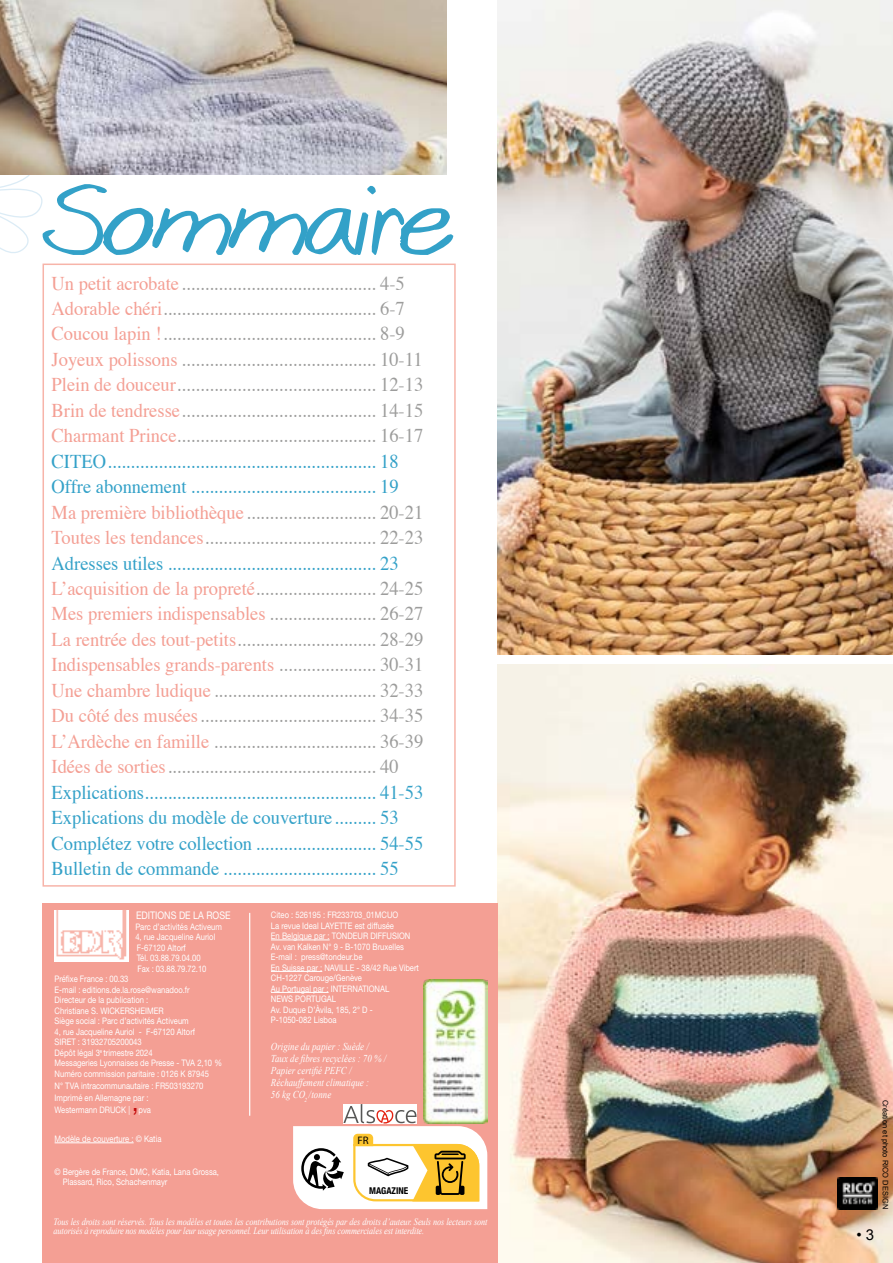
<style>
.page{position:relative;width:893px;height:1263px;background:#fff}
.page>*{position:absolute;margin:0;border:0;box-sizing:border-box;transform-origin:0 0}
.t1{font:96px "Goobascript";letter-spacing:-.04em;color:#33a1c8}
.t2{font:27px "Helvetica Neue LT Std";color:#c40d0e;scale:.85 1}
.t3{font:19.5px "Times";color:#9d9d9c;scale:.95 1}
.t4{font:19.5px "Times";color:#33a1c8;scale:.95 1}
.t5{font:19.5px "Times";color:#f49f94;scale:.95 1}
.t6{font:700 10.95px "Flama Condensed";color:#000}
.t7{font:italic 10.5px/12px "Times New Roman";color:#fff;scale:.85 1}
.t8{font:10.5px "Helvetica Neue LT Std";color:#fff;scale:.85 1}
.t9{font:italic 9.75px/9.8px "Times New Roman";letter-spacing:-.01em;color:#fff;scale:.85 1}
.t10{font:700 condensed 9.3px "Helvetica Neue";color:#000}
.t11{font:9px/10.5px "Helvetica Neue LT Std";color:#fff;scale:.85 1}
.t12{font:7.5px "Arial";color:#000}
.s1{color:#f49f94}
.s2{color:#9d9d9c}
</style>
<div class="page">
<svg style="left:0;top:174px;width:54px;height:122px"></svg>
<img style="left:497px;top:0;width:396px;height:654px">
<img style="left:497px;top:665px;width:396px;height:598px">
<div style="left:42px;top:904px;width:455px;height:359px;background:#f49f94"></div>
<hr style="left:271px;top:940px;width:59px;height:1px;background:#fff">
<hr style="left:271px;top:971px;width:51px;height:1px;background:#fff">
<hr style="left:271px;top:992px;width:58px;height:1px;background:#fff">
<div style="left:55px;top:911px;width:74px;height:51px;background:linear-gradient(to bottom,#fff,#fff)"></div>
<img style="left:54px;top:910px;width:72px;height:52px">
<hr style="left:249px;top:913px;width:1px;height:203px;background:#fff">
<div style="left:43px;top:264px;width:413px;height:623px;border:2px solid #f7b4a9"></div>
<hr style="left:55px;top:1142px;width:79px;height:1px;background:#fff">
<img style="left:0;top:0;width:446px;height:174px">
<img style="left:423px;top:979px;width:64px;height:125px">
<svg style="left:293px;top:1104px;width:194px;height:105px"></svg>
<img style="left:837px;top:1177px;width:41px;height:32px">
<p class="t1" style="left:43px;top:168px;width:412px">Sommaire</p>
<p class="t3" style="left:52px;top:265px;width:373px"><span class="s1">Un petit acrobate</span> .......................................... 4-5</p>
<p class="t3" style="left:52px;top:290px;width:373px"><span class="s1">Adorable chéri</span>.............................................. 6-7</p>
<p class="t3" style="left:52px;top:316px;width:373px"><span class="s1">Coucou lapin !</span>.............................................. 8-9</p>
<p class="t3" style="left:52px;top:341px;width:392px"><span class="s1">Joyeux polissons</span> .......................................... 10-11</p>
<p class="t3" style="left:52px;top:367px;width:393px"><span class="s1">Plein de douceur</span>........................................... 12-13</p>
<p class="t3" style="left:52px;top:392px;width:393px"><span class="s1">Brin de tendresse</span>.......................................... 14-15</p>
<p class="t3" style="left:52px;top:417px;width:393px"><span class="s1">Charmant Prince</span>........................................... 16-17</p>
<p class="t4" style="left:52px;top:443px;width:367px">CITEO.......................................................... 18</p>
<p class="t4" style="left:52px;top:468px;width:367px">Offre abonnement ........................................ 19</p>
<p class="t3" style="left:52px;top:494px;width:393px"><span class="s1">Ma première bibliothèque</span> ............................ 20-21</p>
<p class="t3" style="left:52px;top:519px;width:393px"><span class="s1">Toutes les tendances</span>..................................... 22-23</p>
<p class="t4" style="left:52px;top:545px;width:367px">Adresses utiles ............................................. 23</p>
<p class="t3" style="left:52px;top:570px;width:393px"><span class="s1">L’acquisition de la propreté</span>.......................... 24-25</p>
<p class="t3" style="left:52px;top:596px;width:393px"><span class="s1">Mes premiers indispensables</span> ....................... 26-27</p>
<p class="t3" style="left:52px;top:621px;width:393px"><span class="s1">La rentrée des tout-petits</span>.............................. 28-29</p>
<p class="t5" style="left:52px;top:647px;width:393px">Indispensables grands-parents <span class="s2">..................... 30-31</span></p>
<p class="t3" style="left:52px;top:672px;width:393px"><span class="s1">Une chambre ludique</span> ................................... 32-33</p>
<p class="t3" style="left:52px;top:697px;width:393px"><span class="s1">Du côté des musées</span>...................................... 34-35</p>
<p class="t3" style="left:52px;top:723px;width:393px"><span class="s1">L’Ardèche en famille</span> ................................... 36-39</p>
<p class="t3" style="left:52px;top:748px;width:367px"><span class="s1">Idées de sorties</span>............................................. 40</p>
<p class="t4" style="left:52px;top:774px;width:393px">Explications.................................................. 41-53</p>
<p class="t4" style="left:52px;top:799px;width:367px">Explications du modèle de couverture......... 53</p>
<p class="t4" style="left:52px;top:825px;width:393px">Complétez votre collection .......................... 54-55</p>
<p class="t4" style="left:52px;top:850px;width:367px">Bulletin de commande ................................. 55</p>
<p class="t8" style="left:136px;top:909px;width:113px">EDITIONS DE LA ROSE</p>
<p class="t11" style="left:135px;top:921px;width:103px">Parc d’activités Activeum</p>
<p class="t11" style="left:135px;top:931px;width:96px">4, rue Jacqueline Auriol<br>F-67120 Altorf</p>
<p class="t11" style="left:137px;top:952px;width:77px">Tél. 03.88.79.04.00</p>
<p class="t11" style="left:137px;top:963px;width:83px">Fax : 03.88.79.72.10</p>
<p class="t11" style="left:55px;top:973px;width:88px">Préfixe France : 00.33</p>
<p class="t11" style="left:55px;top:984px;width:161px">E-mail : editions.de.la.rose@wanadoo.fr</p>
<p class="t11" style="left:55px;top:994px;width:130px">Directeur de la publication :<br>Christiane S. WICKERSHEIMER</p>
<p class="t11" style="left:55px;top:1015px;width:159px">Siège social : Parc d’activités Activeum</p>
<p class="t11" style="left:55px;top:1026px;width:167px">4, rue Jacqueline Auriol - F-67120 Altorf</p>
<p class="t11" style="left:55px;top:1036px;width:104px">SIRET : 31932705200043</p>
<p class="t11" style="left:55px;top:1047px;width:117px">Dépôt légal 3<sup>e</sup> trimestre 2024</p>
<p class="t11" style="left:55px;top:1057px;width:198px">Messageries Lyonnaises de Presse - TVA 2,10 %</p>
<p class="t11" style="left:55px;top:1068px;width:183px">Numéro commission paritaire : 0126 K 87945</p>
<p class="t11" style="left:55px;top:1080px;width:177px">N° TVA intracommunautaire : FR503193270</p>
<p class="t11" style="left:55px;top:1092px;width:112px">Imprimé en Allemagne par :</p>
<p class="t11" style="left:55px;top:1104px;width:90px">Westermann DRUCK |</p>
<p class="t2" style="left:132px;top:1085px;width:9px">,</p>
<p class="t11" style="left:139px;top:1104px;width:16px">pva</p>
<p class="t11" style="left:55px;top:1133px;width:127px">Modèle de couverture : © Katia</p>
<p class="t11" style="left:63px;top:1166px;width:185px;text-indent:-8px">© Bergère de France, DMC, Katia, Lana Grossa,<br>Plassard, Rico, Schachenmayr</p>
<p class="t11" style="left:271px;top:909px;width:151px">Citeo : 526195 : FR233703_01MCUO</p>
<p class="t11" style="left:271px;top:920px;width:146px">La revue Ideal LAYETTE est diffusée</p>
<p class="t11" style="left:271px;top:930px;width:166px">En Belgique par : TONDEUR DIFFUSION</p>
<p class="t11" style="left:271px;top:941px;width:158px">Av. van Kalken N° 9 - B-1070 Bruxelles</p>
<p class="t11" style="left:271px;top:951px;width:109px">E-mail : press@tondeur.be</p>
<p class="t11" style="left:271px;top:962px;width:176px">En Suisse par : NAVILLE - 38/42 Rue Vibert</p>
<p class="t11" style="left:271px;top:972px;width:109px">CH-1227 Carouge/Genève</p>
<p class="t11" style="left:271px;top:983px;width:141px">Au Portugal par : INTERNATIONAL<br>NEWS PORTUGAL<br>Av. Duque D’Àvila, 185, 2° D -<br>P-1050-082 Lisboa</p>
<p class="t7" style="left:271px;top:1040px;width:137px">Origine du papier : Suède /<br>Taux de fibres recyclées : 70 % /<br>Papier certifié PEFC /<br>Réchauffement climatique :<br>56 kg CO<sub>2</sub> /tonne</p>
<p class="t6" style="left:358px;top:1133px;width:13px">FR</p>
<p class="t10" style="left:369px;top:1183px;width:41px">MAGAZINE</p>
<p class="t9" style="left:54px;top:1216px;width:512px">Tous les droits sont réservés. Tous les modèles et toutes les contributions sont protégés par des droits d’auteur. Seuls nos lecteurs sont autorisés à reproduire nos modèles pour leur usage personnel. Leur utilisation à des fins commerciales est interdite.</p>
<p class="t12" style="left:890px;top:1100px;width:111px;rotate:90deg">Création et photo RICO DESIGN</p>
</div>
